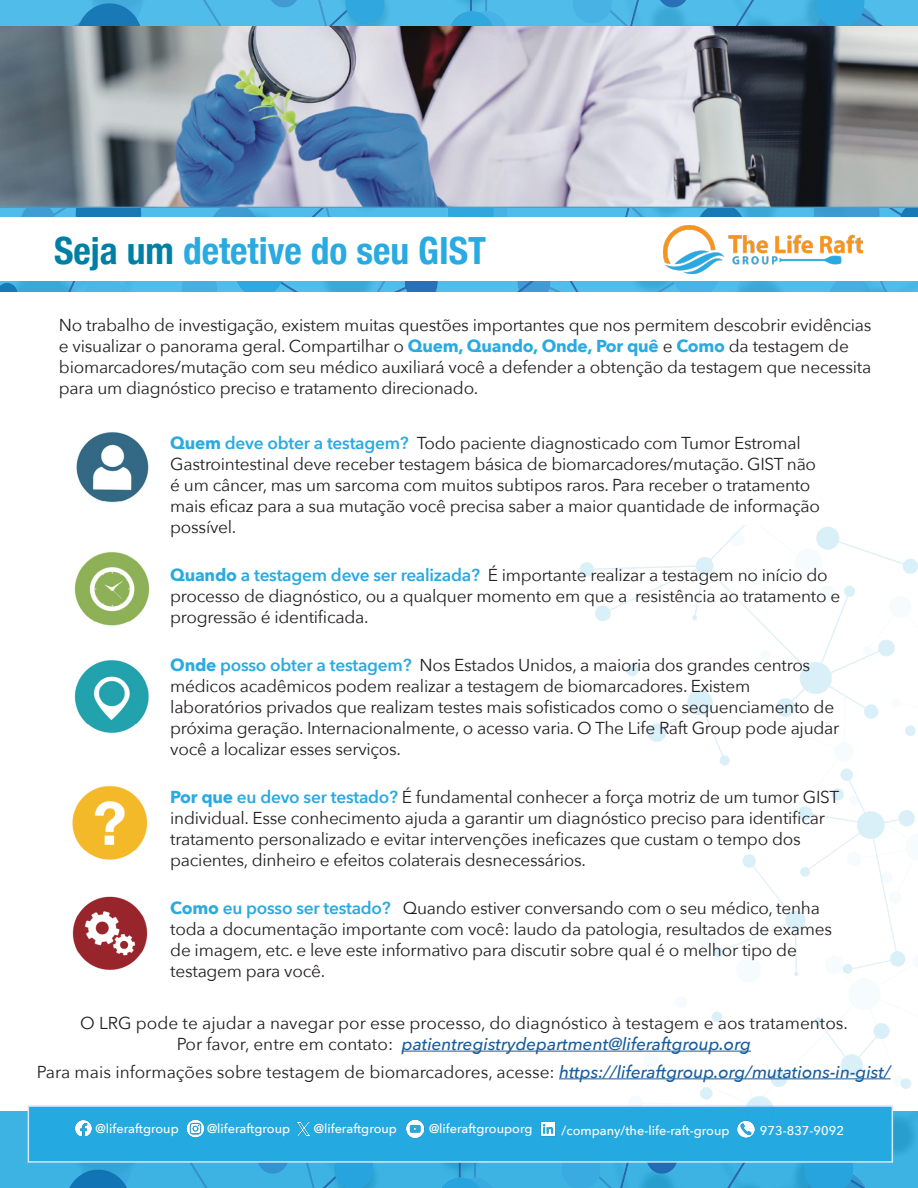
<style>
.page{position:relative;width:918px;height:1188px;background:#fff}
.page>*{position:absolute;margin:0;border:0;box-sizing:border-box;transform-origin:0 0}
.t1{font:700 condensed 37.5px "Helvetica Neue";color:#29aae1}
.t2{font:17.25px/21px "Avenir Next";letter-spacing:-.015em;color:#231f20}
.t3{font:italic 500 17.25px "Avenir Next";color:#175d9e}
.t4{font:500 12.75px "Avenir Next";color:#fff}
.s1{color:#007fa5}
.s2{font-weight:700;color:#29aae1}
.s3{font-weight:600;color:#29aae1}
.s4{font-weight:400;font-style:normal;color:#231f20}
.s5{font-weight:500;font-style:italic;color:#175d9e}
</style>
<div class="page">
<img style="left:0;top:1111px;width:918px;height:77px">
<div style="left:28px;top:1105px;width:865px;height:58px;background:#24aae1;border:2px solid #d3e8f7"></div>
<img style="left:75px;top:1120px;width:17px;height:16px">
<img style="left:186px;top:1119px;width:19px;height:19px">
<img style="left:540px;top:1121px;width:16px;height:16px">
<img style="left:406px;top:1120px;width:19px;height:19px">
<img style="left:737px;top:1120px;width:18px;height:18px">
<img style="left:554px;top:525px;width:363px;height:594px">
<svg style="left:0;top:291px;width:918px;height:1px"></svg>
<img style="left:0;top:207px;width:918px;height:84px">
<img style="left:0;top:0;width:918px;height:27px">
<img style="left:76px;top:432px;width:73px;height:71px">
<img style="left:74px;top:552px;width:75px;height:74px">
<img style="left:73px;top:897px;width:74px;height:73px">
<img style="left:73px;top:786px;width:74px;height:74px">
<img style="left:75px;top:660px;width:74px;height:73px">
<img style="left:0;top:27px;width:918px;height:180px">
<div style="left:0;top:217px;width:918px;height:63px;background:#fff"></div>
<img style="left:663px;top:226px;width:200px;height:47px">
<svg style="left:297px;top:1123px;width:13px;height:12px"></svg>
<hr style="left:402px;top:1051px;width:349px;height:1px;background:#175d9e">
<hr style="left:559px;top:1078px;width:332px;height:1px;background:#175d9e">
<p class="t1" style="left:54px;top:220px;width:434px"><span class="s1">Seja um</span> detetive do seu GIST</p>
<p class="t2" style="left:59px;top:313px;width:814px">No trabalho de investigação, existem muitas questões importantes que nos permitem descobrir evidências e visualizar o panorama geral. Compartilhar o <span class="s2">Quem, Quando, Onde, Por quê</span> e <span class="s2">Como</span> da testagem de biomarcadores/mutação com seu médico auxiliará você a defender a obtenção da testagem que necessita para um diagnóstico preciso e tratamento direcionado.</p>
<p class="t2" style="left:170px;top:432px;width:651px"><span class="s2">Quem</span> <span class="s3">deve obter a testagem?</span> Todo paciente diagnosticado com Tumor Estromal Gastrointestinal deve receber testagem básica de biomarcadores/mutação. GIST não é um câncer, mas um sarcoma com muitos subtipos raros. Para receber o tratamento mais eficaz para a sua mutação você precisa saber a maior quantidade de informação possível.</p>
<p class="t2" style="left:170px;top:564px;width:672px"><span class="s2">Quando</span> <span class="s3">a testagem deve ser realizada?</span> É importante realizar a testagem no início do processo de diagnóstico, ou a qualquer momento em que a resistência ao tratamento e progressão é identificada.</p>
<p class="t2" style="left:170px;top:654px;width:671px"><span class="s2">Onde</span> <span class="s3">posso obter a testagem?</span> Nos Estados Unidos, a maioria dos grandes centros médicos acadêmicos podem realizar a testagem de biomarcadores. Existem laboratórios privados que realizam testes mais sofisticados como o sequenciamento de próxima geração. Internacionalmente, o acesso varia. O The Life Raft Group pode ajudar você a localizar esses serviços.</p>
<p class="t2" style="left:170px;top:786px;width:670px"><span class="s2">Por que</span> <span class="s3">eu devo ser testado?</span> É fundamental conhecer a força motriz de um tumor GIST individual. Esse conhecimento ajuda a garantir um diagnóstico preciso para identificar tratamento personalizado e evitar intervenções ineficazes que custam o tempo dos pacientes, dinheiro e efeitos colaterais desnecessários.</p>
<p class="t2" style="left:170px;top:897px;width:663px"><span class="s2">Como</span> <span class="s3">eu posso ser testado?</span> Quando estiver conversando com o seu médico, tenha toda a documentação importante com você: laudo da patologia, resultados de exames de imagem, etc. e leve este informativo para discutir sobre qual é o melhor tipo de testagem para você.</p>
<p class="t2" style="left:80px;top:1012px;width:769px">O LRG pode te ajudar a navegar por esse processo, do diagnóstico à testagem e aos tratamentos.</p>
<p class="t3" style="left:177px;top:1029px;width:576px"><span class="s4">Por favor, entre em contato:</span> patientregistrydepartment@liferaftgroup.org</p>
<p class="t2" style="left:37px;top:1060px;width:855px">Para mais informações sobre testagem de biomarcadores, acesse: <span class="s5">https://liferaftgroup.org/mutations-in-gist/</span></p>
<p class="t4" style="left:96px;top:1118px;width:85px">@liferaftgroup</p>
<p class="t4" style="left:207px;top:1118px;width:85px">@liferaftgroup</p>
<p class="t4" style="left:314px;top:1118px;width:85px">@liferaftgroup</p>
<p class="t4" style="left:429px;top:1118px;width:105px">@liferaftgrouporg</p>
<p class="t4" style="left:562px;top:1119px;width:170px">/company/the-life-raft-group</p>
<p class="t4" style="left:760px;top:1119px;width:86px">973-837-9092</p>
</div>
